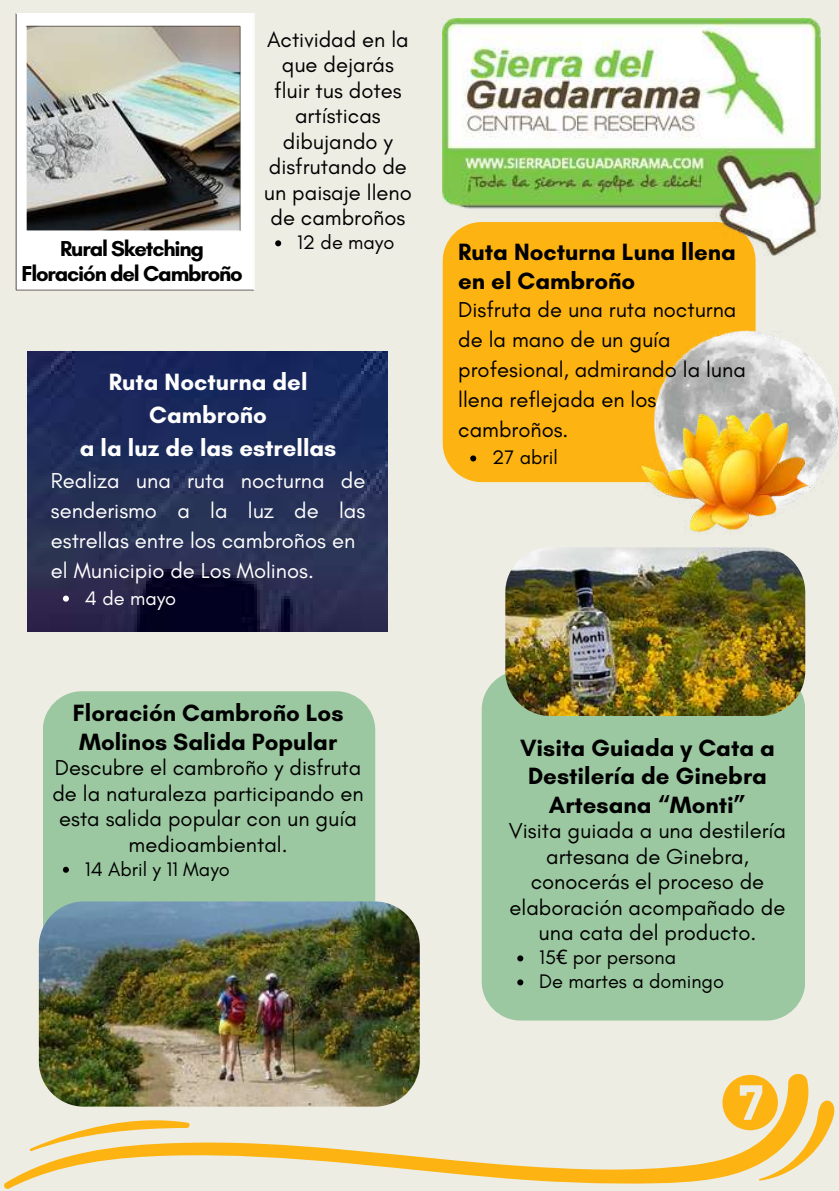
<style>
.page{position:relative;width:839px;height:1191px;background:#fff}
.page>*{position:absolute;margin:0;border:0;box-sizing:border-box;transform-origin:0 0}
.t1{font:700 24px/28.4px "Glacial Indifference";color:#000}
.t2{font:700 24px/33px "Glacial Indifference";color:#fff;text-align:center}
.t3{font:22px/25.6px "Glacial Indifference";color:#000;text-align:center}
.t4{font:22px/30px "Glacial Indifference";color:#fff}
.t5{font:700 22px/25.6px "Glacial Indifference";letter-spacing:-.05em;color:#000;text-align:center}
.t6{font:20px/24px "Glacial Indifference";color:#000}
.t7{font:20px "Glacial Indifference";color:#fff}
.s1{font-family:"Noto Sans"}
</style>
<div class="page">
<div style="left:0;top:0;width:838px;height:1191px;background:#edede4"></div>
<svg style="left:4px;top:1070px;width:799px;height:119px"></svg>
<svg style="left:29px;top:1115px;width:162px;height:37px"></svg>
<svg style="left:722px;top:1075px;width:113px;height:106px"></svg>
<div style="left:442px;top:222px;width:313px;height:260px;background:#fdb311;border-radius:39px"></div>
<div style="left:481px;top:671px;width:324px;height:350px;background:#9bc8a0;border-radius:39px"></div>
<img style="left:505px;top:547px;width:300px;height:168px">
<div style="left:43px;top:691px;width:332px;height:397px;background:#9bc8a0;border-radius:39px"></div>
<img style="left:39px;top:901px;width:381px;height:206px;border-radius:45px">
<img style="left:27px;top:352px;width:360px;height:280px">
<img style="left:16px;top:13px;width:239px;height:277px">
<img style="left:673px;top:330px;width:165px;height:109px">
<svg style="left:470px;top:455px;width:6px;height:6px"></svg>
<img style="left:637px;top:366px;width:200px;height:167px">
<svg style="left:275px;top:240px;width:6px;height:6px"></svg>
<svg style="left:63px;top:596px;width:6px;height:6px"></svg>
<svg style="left:517px;top:955px;width:6px;height:6px"></svg>
<svg style="left:517px;top:979px;width:6px;height:6px"></svg>
<svg style="left:63px;top:867px;width:6px;height:6px"></svg>
<img style="left:442px;top:19px;width:378px;height:237px">
<p class="t5" style="left:21px;top:235px;width:223px">Rural Sketching<br>Floración del Cambroño</p>
<p class="t3" style="left:264px;top:26px;width:149px">Actividad en la que dejarás fluir tus dotes artísticas dibujando y disfrutando de un paisaje lleno de cambroños</p>
<p class="t6" style="left:297px;top:230px;width:99px">12 de mayo</p>
<p class="t2" style="left:80px;top:365px;width:258px">Ruta Nocturna del<br>Cambroño<br>a la luz de las estrellas</p>
<p class="t4" style="left:51px;top:465px;width:316px">Realiza una ruta nocturna de senderismo a la luz de las estrellas entre los cambroños en el Municipio de Los Molinos.</p>
<p class="t7" style="left:85px;top:586px;width:93px">4 de mayo</p>
<p class="t1" style="left:73px;top:699px;width:272px">Floración Cambroño Los<br>Molinos Salida Popular</p>
<p class="t3" style="left:52px;top:755px;width:313px">Descubre el cambroño y disfruta de la naturaleza participando en esta salida popular con un guía medioambiental.</p>
<p class="t6" style="left:85px;top:857px;width:146px">14 Abril y 11 Mayo</p>
<p class="t1" style="left:458px;top:238px;width:279px">Ruta Nocturna Luna llena en el Cambroño</p>
<p class="t3" style="left:458px;top:295px;width:289px;line-height:30px;text-align:left">Disfruta de una ruta nocturna de la mano de un guía profesional, admirando la luna llena reflejada en los cambroños.</p>
<p class="t6" style="left:492px;top:445px;width:67px">27 abril</p>
<p class="t1" style="left:520px;top:733px;width:256px;text-align:center">Visita Guiada y Cata a<br>Destilería de Ginebra<br>Artesana “Monti”</p>
<p class="t3" style="left:509px;top:818px;width:279px">Visita guiada a una destilería artesana de Ginebra, conocerás el proceso de elaboración acompañado de una cata del producto.</p>
<p class="t6" style="left:539px;top:945px;width:186px">15<span class="s1">€</span> por persona<br>De martes a domingo</p>
</div>
